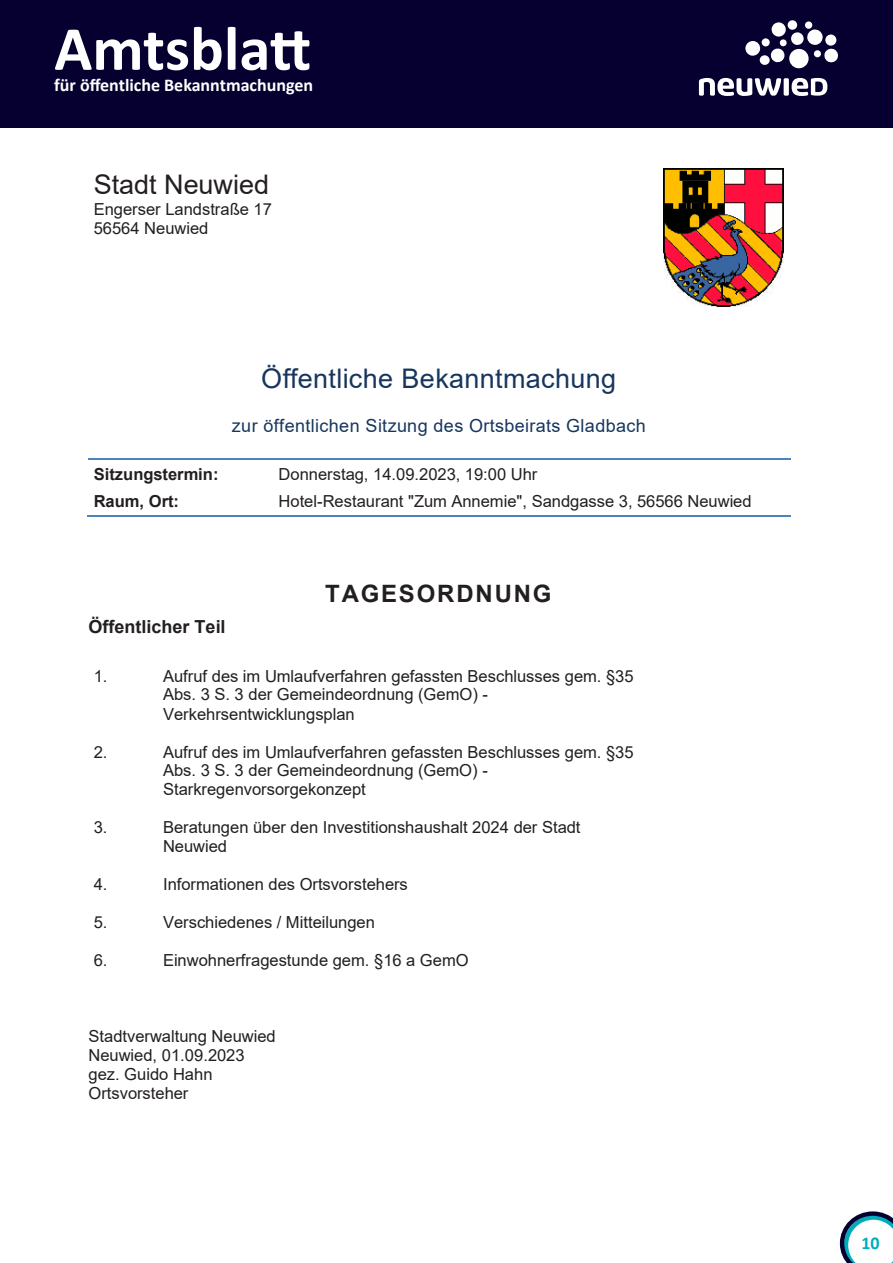
<style>
.page{position:relative;width:893px;height:1263px;background:#fff}
.page>*{position:absolute;margin:0;border:0;box-sizing:border-box;transform-origin:0 0}
.t1{font:700 63px "Calibri";color:#fff}
.t2{font:27px "Arial";letter-spacing:.01em;color:#17365d}
.t3{font:27px "Arial";color:#231f20}
.t4{font:700 24px "Arial";letter-spacing:.075em;color:#231f20}
.t5{font:18px "Arial";letter-spacing:.02em;color:#17365d}
.t6{font:700 18px "Calibri";color:#fff}
.t7{font:700 18px "Arial";color:#231f20}
.t8{font:700 18px "Calibri";color:#00adbc}
.t9{font:16.5px/18.9px "Arial";color:#231f20}
.t10{font:700 16.5px "Arial";color:#231f20}
</style>
<div class="page">
<svg style="left:840px;top:1211px;width:53px;height:52px"></svg>
<div style="left:0;top:0;width:893px;height:128px;background:#050030"></div>
<svg style="left:745px;top:22px;width:93px;height:47px"></svg>
<div style="left:787px;top:20px;width:10px;height:10px;background:#fff;border-radius:50%"></div>
<svg style="left:699px;top:78px;width:128px;height:18px"></svg>
<hr style="left:89px;top:458px;width:185px;height:1px;background:#4f81bd">
<hr style="left:275px;top:458px;width:515px;height:1px;background:#4f81bd">
<hr style="left:87px;top:515px;width:187px;height:2px;background:#4f81bd">
<hr style="left:274px;top:515px;width:516px;height:2px;background:#4f81bd">
<img style="left:663px;top:169px;width:121px;height:137px">
<h1 class="t1" style="left:54px;top:4px;width:258px">Amtsblatt</h1>
<p class="t6" style="left:54px;top:73px;width:260px">für öffentliche Bekanntmachungen</p>
<h2 class="t3" style="left:94px;top:174px;width:177px">Stadt Neuwied</h2>
<p class="t9" style="left:94px;top:201px;width:180px">Engerser Landstrafle 17<br>56564 Neuwied</p>
<h2 class="t2" style="left:261px;top:369px;width:356px">Öffentliche Bekanntmachung</h2>
<p class="t5" style="left:232px;top:418px;width:415px">zur ˆffentlichen Sitzung des Ortsbeirats Gladbach</p>
<p class="t10" style="left:94px;top:467px;width:126px">Sitzungstermin:</p>
<p class="t9" style="left:279px;top:466px;width:260px">Donnerstag, 14.09.2023, 19:00 Uhr</p>
<p class="t10" style="left:94px;top:495px;width:87px">Raum, Ort:</p>
<p class="t9" style="left:279px;top:494px;width:475px">Hotel-Restaurant "Zum Annemie", Sandgasse 3, 56566 Neuwied</p>
<h3 class="t4" style="left:325px;top:584px;width:228px">TAGESORDNUNG</h3>
<p class="t7" style="left:89px;top:619px;width:139px">÷ffentlicher Teil</p>
<p class="t9" style="left:94px;top:668px;width:15px">1.</p>
<p class="t9" style="left:163px;top:668px;width:472px">Aufruf des im Umlaufverfahren gefassten Beschlusses gem. ß35<br>Abs. 3 S. 3 der Gemeindeordnung (GemO) -<br>Verkehrsentwicklungsplan</p>
<p class="t9" style="left:94px;top:744px;width:15px">2.</p>
<p class="t9" style="left:163px;top:744px;width:472px">Aufruf des im Umlaufverfahren gefassten Beschlusses gem. ß35<br>Abs. 3 S. 3 der Gemeindeordnung (GemO) -<br>Starkregenvorsorgekonzept</p>
<p class="t9" style="left:94px;top:819px;width:15px">3.</p>
<p class="t9" style="left:163px;top:819px;width:419px">Beratungen ¸ber den Investitionshaushalt 2024 der Stadt<br>Neuwied</p>
<p class="t9" style="left:94px;top:876px;width:15px">4.</p>
<p class="t9" style="left:163px;top:876px;width:246px">Informationen des Ortsvorstehers</p>
<p class="t9" style="left:94px;top:914px;width:15px">5.</p>
<p class="t9" style="left:163px;top:914px;width:213px">Verschiedenes / Mitteilungen</p>
<p class="t9" style="left:94px;top:952px;width:15px">6.</p>
<p class="t9" style="left:163px;top:952px;width:307px">Einwohnerfragestunde gem. ß16 a GemO</p>
<p class="t9" style="left:88px;top:1028px;width:189px">Stadtverwaltung Neuwied<br>Neuwied, 01.09.2023 gez. Guido Hahn<br>Ortsvorsteher</p>
<p class="t8" style="left:861px;top:1232px;width:20px">10</p>
</div>
